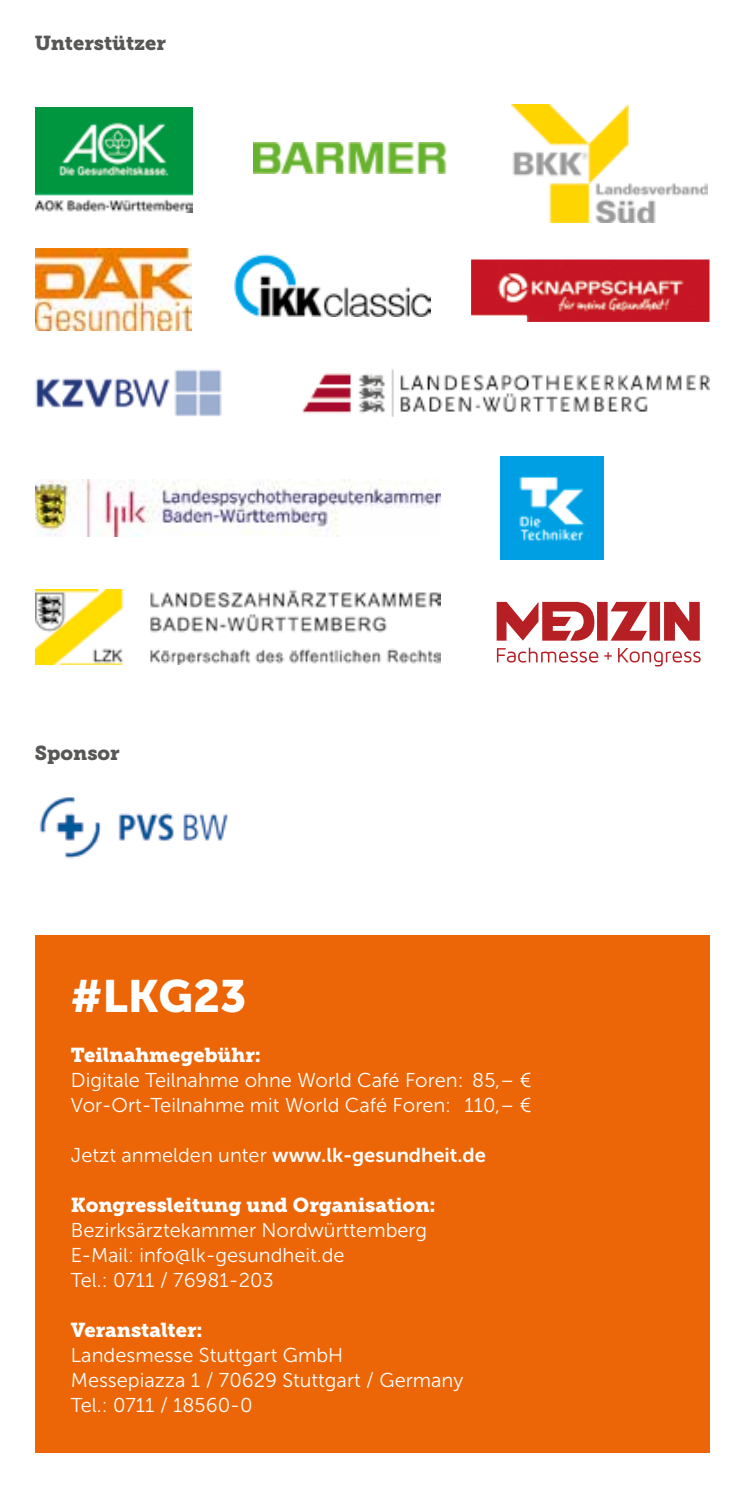
<style>
.page{position:relative;width:745px;height:1489px;background:#fff}
.page>*{position:absolute;margin:0;border:0;box-sizing:border-box;transform-origin:0 0}
.t1{font:45px "Museo Sans 900";color:#fff}
.t2{font:20px/25px "Museo Sans 300";color:#fff}
.t3{font:20px "Museo Slab 900";color:#fff}
.t4{font:20px "Museo Sans 700";color:#fff}
.t5{font:20px "Museo Slab 900";color:#575756}
.s1{font-family:"Museo Sans 300"}
</style>
<div class="page">
<div style="left:35px;top:935px;width:674px;height:517px;background:#ec6608"></div>
<img style="left:39px;top:797px;width:189px;height:62px">
<img style="left:35px;top:108px;width:157px;height:104px">
<img style="left:254px;top:142px;width:193px;height:31px">
<img style="left:511px;top:105px;width:196px;height:117px">
<img style="left:35px;top:248px;width:157px;height:82px">
<img style="left:234px;top:254px;width:196px;height:62px">
<img style="left:302px;top:369px;width:407px;height:47px">
<img style="left:500px;top:457px;width:102px;height:103px">
<img style="left:35px;top:479px;width:405px;height:58px">
<img style="left:35px;top:589px;width:405px;height:75px">
<img style="left:471px;top:259px;width:238px;height:63px">
<svg style="left:496px;top:602px;width:203px;height:38px"></svg>
<svg style="left:496px;top:647px;width:102px;height:15px"></svg>
<svg style="left:604px;top:652px;width:7px;height:7px"></svg>
<svg style="left:618px;top:648px;width:82px;height:18px"></svg>
<img style="left:35px;top:369px;width:187px;height:48px">
<p class="t5" style="left:35px;top:32px;width:132px">Unterstützer</p>
<p class="t5" style="left:35px;top:740px;width:86px">Sponsor</p>
<h1 class="t1" style="left:71px;top:970px;width:177px">#LKG23</h1>
<p class="t3" style="left:71px;top:1043px;width:191px">Teilnahmegebühr:</p>
<p class="t2" style="left:71px;top:1067px;width:461px">Digitale Teilnahme ohne World Café Foren: 85,– €<br>Vor-Ort-Teilnahme mit World Café Foren: 110,– €</p>
<p class="t4" style="left:71px;top:1143px;width:416px"><span class="s1">Jetzt anmelden unter</span> www.lk-gesundheit.de</p>
<p class="t3" style="left:71px;top:1193px;width:366px">Kongressleitung und Organisation:</p>
<p class="t2" style="left:71px;top:1217px;width:357px">Bezirksärztekammer Nordwürttemberg<br>E-Mail: info@lk-gesundheit.de<br>Tel.: 0711 / 76981-203</p>
<p class="t3" style="left:71px;top:1318px;width:133px">Veranstalter:</p>
<p class="t2" style="left:71px;top:1342px;width:394px">Landesmesse Stuttgart GmbH<br>Messepiazza 1 / 70629 Stuttgart / Germany<br>Tel.: 0711 / 18560-0</p>
</div>
